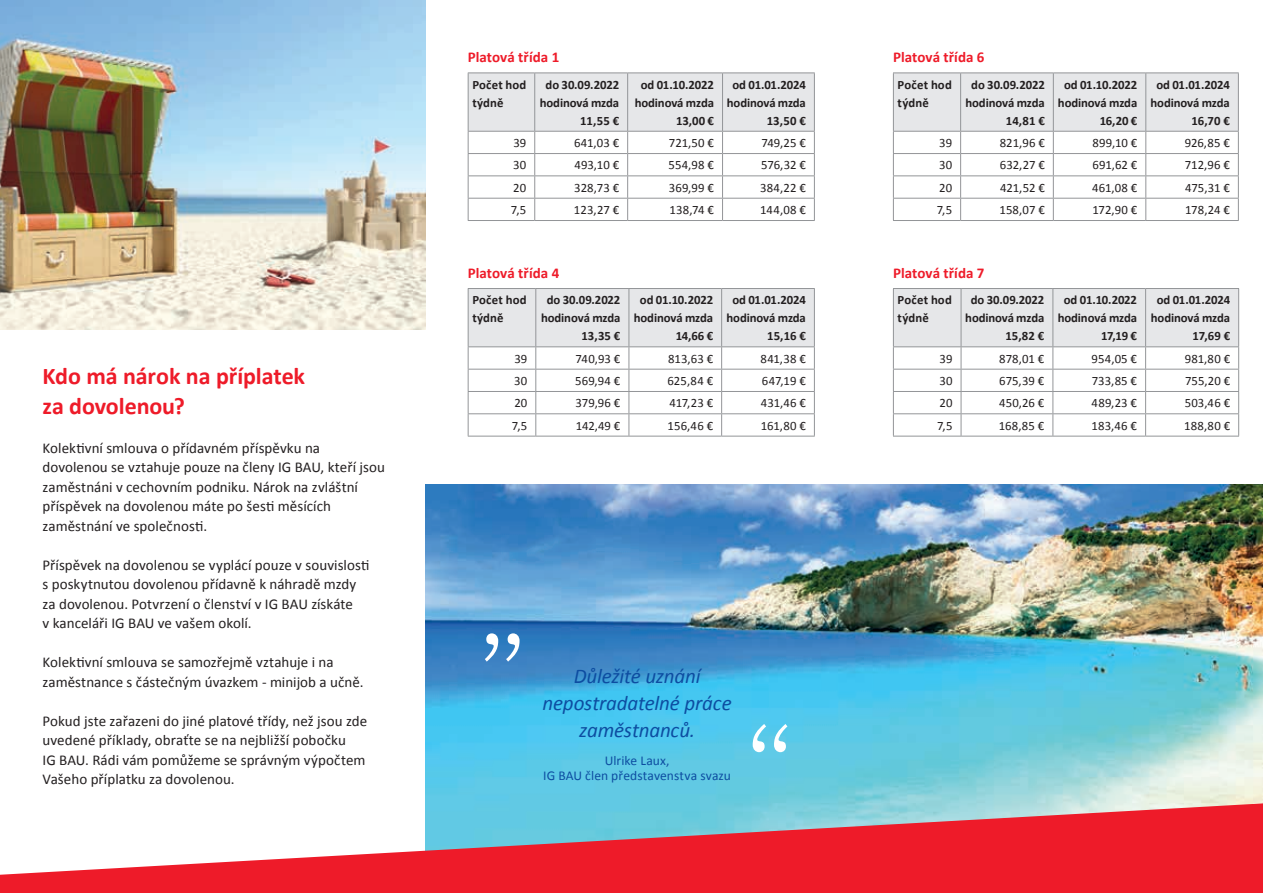
<style>
.page{position:relative;width:1263px;height:893px;background:#fff}
.page>*{position:absolute;margin:0;border:0;box-sizing:border-box;transform-origin:0 0}
.t1{font:700 24px/30px "Calibri";letter-spacing:-.005em;color:#ee1b29}
.t2{font:italic 21px/27px "Calibri";letter-spacing:-.005em;color:#0d4da1;text-align:center}
.t3{font:15px/19.5px "Calibri";letter-spacing:.005em;color:#231f20}
.t4{font:700 15px "Calibri";letter-spacing:.005em;color:#ee1b29}
.t5{font:13.5px/15px "Calibri";letter-spacing:.01em;color:#0d4da1;text-align:center}
.t6{font:12.75px "Calibri";letter-spacing:.005em;color:#231f20}
.t7{font:700 12.75px/18px "Calibri";letter-spacing:-.01em;color:#231f20;text-align:right}
.t8{font:700 12.75px/18px "Calibri";letter-spacing:.015em;color:#231f20}
</style>
<div class="page">
<svg style="left:468px;top:73px;width:347px;height:147px"></svg>
<hr style="left:468px;top:220px;width:67px;height:1px;background:#939598">
<hr style="left:535px;top:220px;width:93px;height:1px;background:#939598">
<hr style="left:628px;top:220px;width:94px;height:1px;background:#939598">
<hr style="left:722px;top:220px;width:93px;height:1px;background:#939598">
<svg style="left:468px;top:289px;width:347px;height:147px"></svg>
<hr style="left:468px;top:436px;width:68px;height:1px;background:#939598">
<hr style="left:536px;top:436px;width:93px;height:1px;background:#939598">
<hr style="left:629px;top:436px;width:93px;height:1px;background:#939598">
<hr style="left:722px;top:436px;width:93px;height:1px;background:#939598">
<hr style="left:468px;top:288px;width:68px;height:1px;background:#939598">
<hr style="left:468px;top:289px;width:1px;height:57px;background:#939598">
<hr style="left:536px;top:288px;width:93px;height:1px;background:#939598">
<hr style="left:535px;top:289px;width:1px;height:57px;background:#939598">
<hr style="left:629px;top:288px;width:93px;height:1px;background:#939598">
<hr style="left:628px;top:289px;width:1px;height:57px;background:#939598">
<hr style="left:722px;top:288px;width:93px;height:1px;background:#939598">
<hr style="left:721px;top:289px;width:1px;height:57px;background:#939598">
<hr style="left:814px;top:289px;width:1px;height:57px;background:#939598">
<hr style="left:468px;top:346px;width:68px;height:1px;background:#939598">
<hr style="left:536px;top:346px;width:93px;height:1px;background:#939598">
<hr style="left:629px;top:346px;width:93px;height:1px;background:#939598">
<hr style="left:722px;top:346px;width:93px;height:1px;background:#939598">
<img style="left:425px;top:485px;width:838px;height:318px">
<svg style="left:485px;top:633px;width:13px;height:29px"></svg>
<svg style="left:506px;top:633px;width:13px;height:29px"></svg>
<svg style="left:774px;top:724px;width:13px;height:28px"></svg>
<svg style="left:753px;top:724px;width:13px;height:28px"></svg>
<svg style="left:893px;top:73px;width:346px;height:147px"></svg>
<hr style="left:893px;top:220px;width:68px;height:1px;background:#939598">
<hr style="left:961px;top:220px;width:92px;height:1px;background:#939598">
<hr style="left:1053px;top:220px;width:93px;height:1px;background:#939598">
<hr style="left:1146px;top:220px;width:93px;height:1px;background:#939598">
<svg style="left:893px;top:289px;width:346px;height:147px"></svg>
<hr style="left:893px;top:436px;width:68px;height:1px;background:#939598">
<hr style="left:961px;top:436px;width:92px;height:1px;background:#939598">
<hr style="left:1053px;top:436px;width:92px;height:1px;background:#939598">
<hr style="left:1145px;top:436px;width:94px;height:1px;background:#939598">
<hr style="left:893px;top:288px;width:68px;height:1px;background:#939598">
<hr style="left:893px;top:289px;width:1px;height:57px;background:#939598">
<hr style="left:961px;top:288px;width:92px;height:1px;background:#939598">
<hr style="left:961px;top:289px;width:1px;height:57px;background:#939598">
<hr style="left:1053px;top:288px;width:92px;height:1px;background:#939598">
<hr style="left:1052px;top:289px;width:1px;height:57px;background:#939598">
<hr style="left:1145px;top:288px;width:94px;height:1px;background:#939598">
<hr style="left:1145px;top:289px;width:1px;height:57px;background:#939598">
<hr style="left:1238px;top:289px;width:1px;height:57px;background:#939598">
<hr style="left:893px;top:346px;width:68px;height:1px;background:#939598">
<hr style="left:961px;top:346px;width:92px;height:1px;background:#939598">
<hr style="left:1053px;top:346px;width:92px;height:1px;background:#939598">
<hr style="left:1145px;top:346px;width:94px;height:1px;background:#939598">
<img style="left:0;top:0;width:425px;height:330px">
<svg style="left:0;top:803px;width:1263px;height:90px;fill:#ee1b29"></svg>
<h1 class="t1" style="left:43px;top:361px;width:264px">Kdo má nárok na příplatek za dovolenou?</h1>
<p class="t3" style="left:43px;top:438px;width:344px">Kolektivní smlouva o přídavném příspěvku na dovolenou se vztahuje pouze na členy IG BAU, kteří jsou zaměstnáni v cechovním podniku. Nárok na zvláštní příspěvek na dovolenou máte po šesti měsících zaměstnání ve společnosti.</p>
<p class="t3" style="left:43px;top:555px;width:328px">Příspěvek na dovolenou se vyplácí pouze v souvislosti s poskytnutou dovolenou přídavně k náhradě mzdy za dovolenou. Potvrzení o členství v IG BAU získáte<br>v kanceláři IG BAU ve vašem okolí.</p>
<p class="t3" style="left:43px;top:652px;width:323px">Kolektivní smlouva se samozřejmě vztahuje i na zaměstnance s částečným úvazkem - minijob a učně.</p>
<p class="t3" style="left:43px;top:711px;width:326px">Pokud jste zařazeni do jiné platové třídy, než jsou zde uvedené příklady, obraťte se na nejbližší pobočku<br>IG BAU. Rádi vám pomůžeme se správným výpočtem Vašeho příplatku za dovolenou.</p>
<p class="t4" style="left:468px;top:48px;width:93px">Platová třída 1</p>
<p class="t8" style="left:472px;top:76px;width:55px">Počet hod týdně</p>
<p class="t7" style="left:540px;top:76px;width:81px">do 30.09.2022 hodinová mzda<br>11,55 €</p>
<p class="t7" style="left:635px;top:76px;width:81px">od 01.10.2022 hodinová mzda<br>13,00 €</p>
<p class="t7" style="left:727px;top:76px;width:81px">od 01.01.2024 hodinová mzda<br>13,50 €</p>
<p class="t6" style="left:513px;top:135px;width:14px">39</p>
<p class="t6" style="left:574px;top:135px;width:47px">641,03 €</p>
<p class="t6" style="left:669px;top:135px;width:47px">721,50 €</p>
<p class="t6" style="left:761px;top:135px;width:46px">749,25 €</p>
<p class="t6" style="left:513px;top:157px;width:15px">30</p>
<p class="t6" style="left:574px;top:157px;width:46px">493,10 €</p>
<p class="t6" style="left:669px;top:157px;width:47px">554,98 €</p>
<p class="t6" style="left:761px;top:157px;width:46px">576,32 €</p>
<p class="t6" style="left:513px;top:179px;width:14px">20</p>
<p class="t6" style="left:574px;top:179px;width:46px">328,73 €</p>
<p class="t6" style="left:669px;top:179px;width:47px">369,99 €</p>
<p class="t6" style="left:760px;top:179px;width:47px">384,22 €</p>
<p class="t6" style="left:511px;top:202px;width:17px">7,5</p>
<p class="t6" style="left:574px;top:202px;width:47px">123,27 €</p>
<p class="t6" style="left:669px;top:202px;width:46px">138,74 €</p>
<p class="t6" style="left:760px;top:202px;width:47px">144,08 €</p>
<p class="t4" style="left:468px;top:263px;width:93px">Platová třída 4</p>
<p class="t8" style="left:472px;top:291px;width:56px">Počet hod týdně</p>
<p class="t7" style="left:541px;top:291px;width:81px">do 30.09.2022 hodinová mzda<br>13,35 €</p>
<p class="t7" style="left:634px;top:291px;width:81px">od 01.10.2022 hodinová mzda<br>14,66 €</p>
<p class="t7" style="left:726px;top:291px;width:81px">od 01.01.2024 hodinová mzda<br>15,16 €</p>
<p class="t6" style="left:514px;top:350px;width:14px">39</p>
<p class="t6" style="left:576px;top:350px;width:46px">740,93 €</p>
<p class="t6" style="left:668px;top:350px;width:47px">813,63 €</p>
<p class="t6" style="left:761px;top:350px;width:47px">841,38 €</p>
<p class="t6" style="left:514px;top:373px;width:15px">30</p>
<p class="t6" style="left:575px;top:373px;width:47px">569,94 €</p>
<p class="t6" style="left:667px;top:373px;width:47px">625,84 €</p>
<p class="t6" style="left:762px;top:373px;width:45px">647,19 €</p>
<p class="t6" style="left:514px;top:395px;width:14px">20</p>
<p class="t6" style="left:575px;top:395px;width:46px">379,96 €</p>
<p class="t6" style="left:670px;top:395px;width:45px">417,23 €</p>
<p class="t6" style="left:761px;top:395px;width:46px">431,46 €</p>
<p class="t6" style="left:512px;top:417px;width:17px">7,5</p>
<p class="t6" style="left:576px;top:417px;width:46px">142,49 €</p>
<p class="t6" style="left:668px;top:417px;width:47px">156,46 €</p>
<p class="t6" style="left:761px;top:417px;width:47px">161,80 €</p>
<h2 class="t2" style="left:542px;top:662px;width:191px">Důležité uznání nepostradatelné práce zaměstnanců.</h2>
<p class="t5" style="left:543px;top:753px;width:189px">Ulrike Laux,<br>IG BAU člen představenstva svazu</p>
<p class="t4" style="left:893px;top:48px;width:93px">Platová třída 6</p>
<p class="t8" style="left:898px;top:76px;width:56px">Počet hod týdně</p>
<p class="t7" style="left:965px;top:76px;width:81px">do 30.09.2022 hodinová mzda<br>14,81 €</p>
<p class="t7" style="left:1058px;top:76px;width:81px">od 01.10.2022 hodinová mzda<br>16,20 €</p>
<p class="t7" style="left:1150px;top:76px;width:81px">od 01.01.2024 hodinová mzda<br>16,70 €</p>
<p class="t6" style="left:939px;top:135px;width:14px">39</p>
<p class="t6" style="left:1000px;top:135px;width:47px">821,96 €</p>
<p class="t6" style="left:1092px;top:135px;width:46px">899,10 €</p>
<p class="t6" style="left:1185px;top:135px;width:47px">926,85 €</p>
<p class="t6" style="left:939px;top:157px;width:15px">30</p>
<p class="t6" style="left:1000px;top:157px;width:46px">632,27 €</p>
<p class="t6" style="left:1092px;top:157px;width:46px">691,62 €</p>
<p class="t6" style="left:1185px;top:157px;width:47px">712,96 €</p>
<p class="t6" style="left:939px;top:179px;width:14px">20</p>
<p class="t6" style="left:1000px;top:179px;width:46px">421,52 €</p>
<p class="t6" style="left:1092px;top:179px;width:47px">461,08 €</p>
<p class="t6" style="left:1185px;top:179px;width:46px">475,31 €</p>
<p class="t6" style="left:937px;top:202px;width:17px">7,5</p>
<p class="t6" style="left:999px;top:202px;width:47px">158,07 €</p>
<p class="t6" style="left:1092px;top:202px;width:46px">172,90 €</p>
<p class="t6" style="left:1185px;top:202px;width:46px">178,24 €</p>
<p class="t4" style="left:893px;top:263px;width:93px">Platová třída 7</p>
<p class="t8" style="left:898px;top:291px;width:56px">Počet hod týdně</p>
<p class="t7" style="left:965px;top:291px;width:81px">do 30.09.2022 hodinová mzda<br>15,82 €</p>
<p class="t7" style="left:1058px;top:291px;width:81px">od 01.10.2022 hodinová mzda<br>17,19 €</p>
<p class="t7" style="left:1151px;top:291px;width:81px">od 01.01.2024 hodinová mzda<br>17,69 €</p>
<p class="t6" style="left:940px;top:350px;width:14px">39</p>
<p class="t6" style="left:999px;top:350px;width:47px">878,01 €</p>
<p class="t6" style="left:1091px;top:350px;width:47px">954,05 €</p>
<p class="t6" style="left:1185px;top:350px;width:47px">981,80 €</p>
<p class="t6" style="left:939px;top:373px;width:15px">30</p>
<p class="t6" style="left:999px;top:373px;width:47px">675,39 €</p>
<p class="t6" style="left:1092px;top:373px;width:47px">733,85 €</p>
<p class="t6" style="left:1185px;top:373px;width:47px">755,20 €</p>
<p class="t6" style="left:940px;top:395px;width:14px">20</p>
<p class="t6" style="left:999px;top:395px;width:47px">450,26 €</p>
<p class="t6" style="left:1091px;top:395px;width:47px">489,23 €</p>
<p class="t6" style="left:1185px;top:395px;width:47px">503,46 €</p>
<p class="t6" style="left:937px;top:417px;width:17px">7,5</p>
<p class="t6" style="left:999px;top:417px;width:47px">168,85 €</p>
<p class="t6" style="left:1091px;top:417px;width:47px">183,46 €</p>
<p class="t6" style="left:1184px;top:417px;width:47px">188,80 €</p>
</div>
